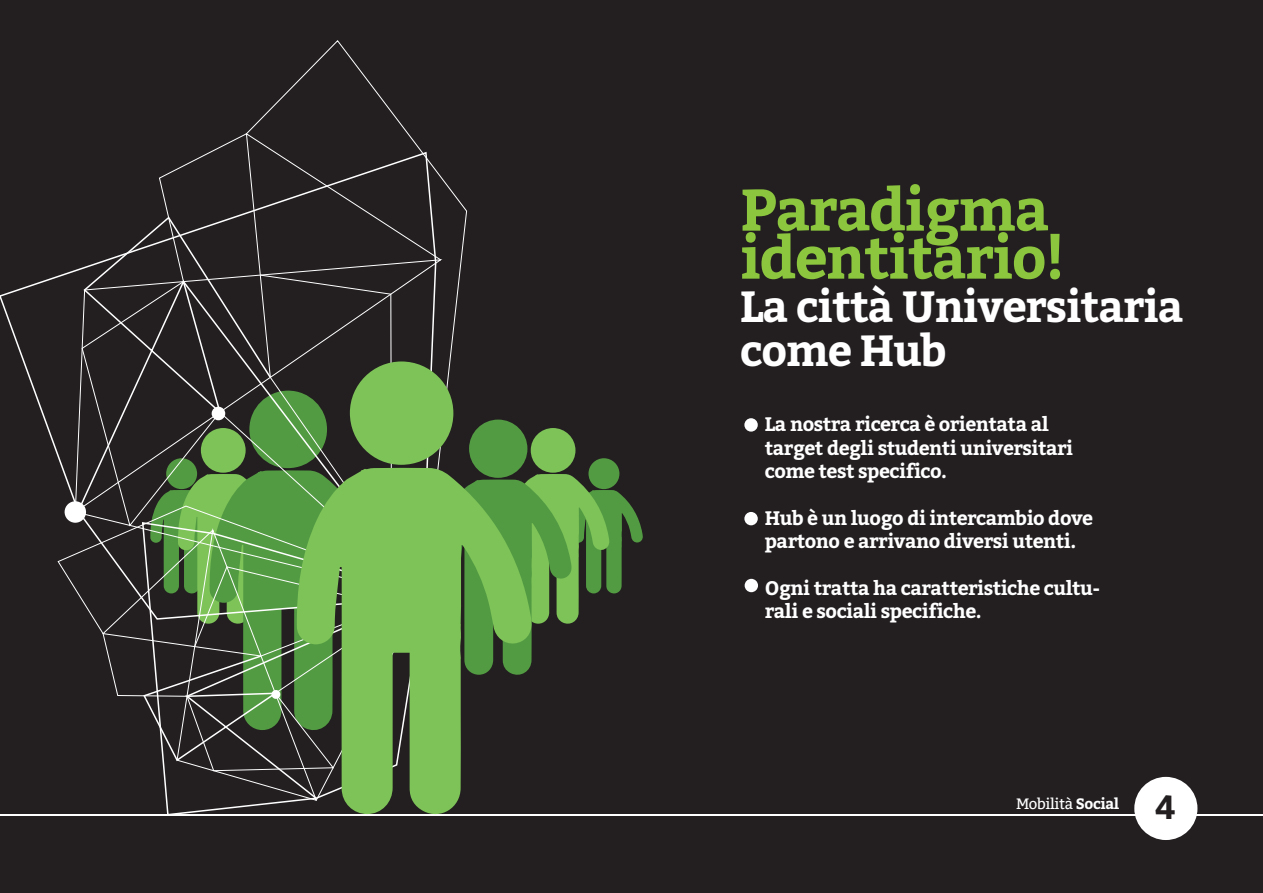
<style>
.page{position:relative;width:1263px;height:893px;background:#231f20}
.page>*{position:absolute;margin:0;border:0;box-sizing:border-box;transform-origin:0 0}
.t1{font:700 58.65px/48px "Bitter";letter-spacing:-.025em;color:#8bc63e}
.t2{font:700 43.5px/43.5px "Bitter";letter-spacing:-.025em;color:#fff}
.t3{font:700 19.5px/23.4px "Bitter";letter-spacing:-.025em;color:#fff}
.t4{font:15px "Bitter";letter-spacing:-.025em;color:#fff}
.s1{font-weight:700}
.s2{font-weight:700;font-size:33px;color:#231f20}
</style>
<div class="page">
<hr style="left:0;top:814px;width:1263px;height:2px;background:#fff">
<div style="left:1134px;top:777px;width:63px;height:63px;background:#fff;border-radius:50%"></div>
<div style="left:744px;top:418px;width:14px;height:14px;background:#fff;border-radius:50%"></div>
<div style="left:744px;top:512px;width:14px;height:13px;background:#fff;border-radius:50%"></div>
<div style="left:745px;top:579px;width:13px;height:13px;background:#fff;border-radius:50%"></div>
<svg style="left:159px;top:40px;width:308px;height:235px"></svg>
<svg style="left:76px;top:215px;width:196px;height:290px"></svg>
<svg style="left:64px;top:501px;width:22px;height:22px"></svg>
<svg style="left:57px;top:505px;width:85px;height:192px"></svg>
<svg style="left:296px;top:801px;width:162px;height:14px"></svg>
<svg style="left:142px;top:275px;width:501px;height:526px"></svg>
<h1 class="t1" style="left:740px;top:186px;width:326px">Paradigma identitario!</h1>
<h2 class="t2" style="left:740px;top:285px;width:445px">La città Universitaria come Hub</h2>
<p class="t3" style="left:765px;top:413px;width:310px">La nostra ricerca è orientata al target degli studenti universitari come test specifico.</p>
<p class="t3" style="left:765px;top:506px;width:330px">Hub è un luogo di intercambio dove partono e arrivano diversi utenti.</p>
<p class="t3" style="left:765px;top:576px;width:337px">Ogni tratta ha caratteristiche cultu&shy;rali e sociali specifiche.</p>
<p class="t4" style="left:1016px;top:795px;width:161px">Mobilità <span class="s1">Social</span> <span class="s2">4</span></p>
</div>
